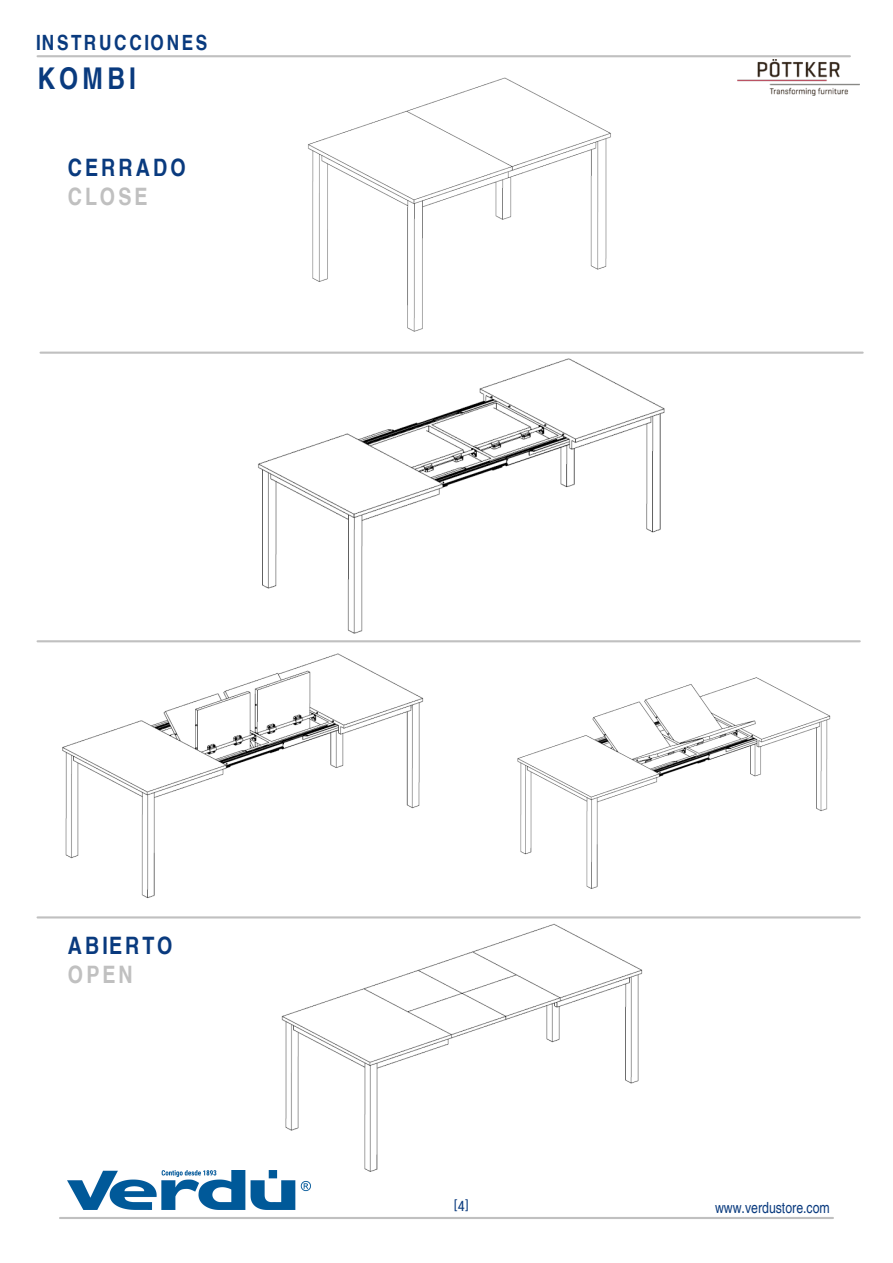
<style>
.page{position:relative;width:893px;height:1263px;background:#fff}
.page>*{position:absolute;margin:0;border:0;box-sizing:border-box;transform-origin:0 0}
.t1{font:700 condensed 30px "Helvetica";color:#093a7e}
.t2{font:700 condensed 24px "Helvetica";color:#093a7e}
.t3{font:700 condensed 24px "Helvetica";color:#c0c0c0}
.t4{font:700 condensed 21px "Helvetica";color:#093a7e}
.t5{font:condensed 15.3px "Helvetica";color:#093a7e}
.t6{font:14.1px "Calibri";color:#093a7e}
.s1{font-family:"Roboto Condensed"}
</style>
<div class="page">
<hr style="left:38px;top:55px;width:812px;height:2px;background:#c0c0c0">
<hr style="left:60px;top:1217px;width:773px;height:2px;background:#c0c0c0">
<img style="left:68px;top:1171px;width:243px;height:38px">
<img style="left:737px;top:59px;width:122px;height:36px">
<hr style="left:38px;top:916px;width:822px;height:2px;background:#c0c0c0">
<hr style="left:41px;top:352px;width:822px;height:2px;background:#c0c0c0">
<hr style="left:38px;top:640px;width:822px;height:2px;background:#c0c0c0">
<img style="left:308px;top:77px;width:303px;height:255px">
<img style="left:258px;top:358px;width:407px;height:276px">
<img style="left:62px;top:653px;width:362px;height:245px">
<img style="left:517px;top:677px;width:314px;height:212px">
<img style="left:280px;top:923px;width:363px;height:251px">
<h3 class="t4" style="left:36px;top:30px;width:175px">INSTRUCCIONES</h3>
<h1 class="t1" style="left:38px;top:60px;width:101px">KOMBI</h1>
<h2 class="t2" style="left:68px;top:153px;width:123px">CERRADO</h2>
<h2 class="t3" style="left:68px;top:181px;width:84px">CLOSE</h2>
<h2 class="t2" style="left:68px;top:931px;width:109px">ABIERTO</h2>
<h2 class="t3" style="left:68px;top:960px;width:70px">OPEN</h2>
<p class="t6" style="left:453px;top:1195px;width:17px">[<span class="s1">4</span>]</p>
<p class="t5" style="left:715px;top:1198px;width:116px">www.verdustore.com</p>
</div>
